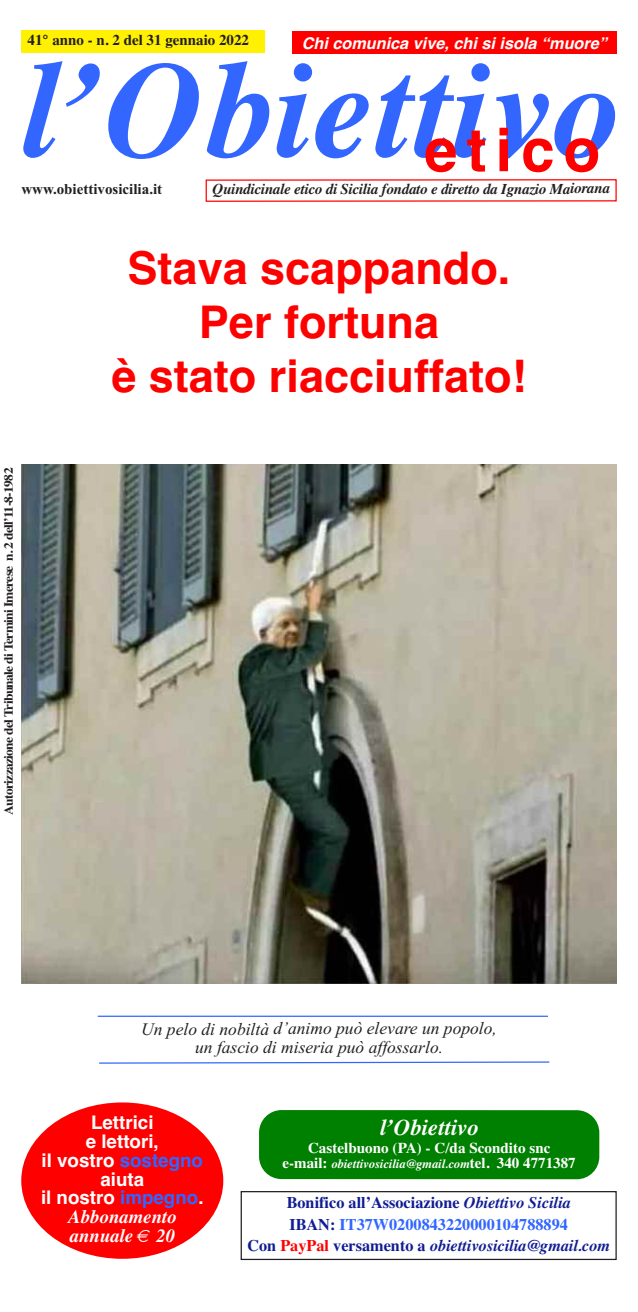
<style>
.page{position:relative;width:638px;height:1312px;background:#fff}
.page>*{position:absolute;margin:0;border:0;box-sizing:border-box;transform-origin:0 0}
.t1{font:italic 700 136.25px "Times";letter-spacing:.005em;color:#3266ff}
.t2{font:700 60px "Helvetica";letter-spacing:.15em;color:#f00}
.t3{font:700 45px/54px "Helvetica";color:#f00;text-align:center}
.t4{font:italic 700 22.5px "Times";color:#fff}
.t5{font:700 18.75px/18.8px "Helvetica";color:#fff;text-align:center}
.t6{font:italic 700 18.75px/18.8px "Times";color:#fff}
.t7{font:italic 17.5px/18.5px "Times New Roman";color:#231f20;text-align:center}
.t8{font:700 16.25px/21.2px "Times";color:#101c93;text-align:center}
.t9{font:italic 700 16.25px "Helvetica";color:#fff}
.t10{font:italic 700 15px "Times";letter-spacing:-.015em;color:#231f20}
.t11{font:700 15px "Times";color:#fff}
.t12{font:700 15px "Times";color:#231f20}
.t13{font:700 15px "Times New Roman";color:#231f20}
.t14{font:700 12.5px "Times";letter-spacing:-.05em;color:#231f20;scale:1.08 1}
.t15{font:italic 700 12.5px "Times";color:#fff}
.s1{color:#3266ff}
.s2{font-style:normal;font-size:15px}
.s3{font-style:italic}
.s4{color:#f00}
</style>
<div class="page">
<div style="left:292px;top:31px;width:325px;height:22px;background:#f00"></div>
<div style="left:21px;top:31px;width:243px;height:22px;background:#fff101"></div>
<div style="left:241px;top:1190px;width:376px;height:69px;border:1px solid #231f20"></div>
<div style="left:259px;top:1109px;width:340px;height:69px;background:#008000;border-radius:23px"></div>
<div style="left:21px;top:1102px;width:202px;height:156px;background:#f00;border-radius:50%"></div>
<hr style="left:98px;top:1015px;width:450px;height:1px;background:#3266ff">
<svg style="left:99px;top:1061px;width:451px;height:3px"></svg>
<img style="left:21px;top:464px;width:596px;height:519px">
<p class="t12" style="left:28px;top:31px;width:223px">41° anno - n. 2 del 31 gennaio 2022</p>
<p class="t9" style="left:302px;top:34px;width:307px">Chi comunica vive, chi si isola “muore”</p>
<h1 class="t1" style="left:20px;top:30px;width:601px">l’Obiettivo</h1>
<h2 class="t2" style="left:424px;top:115px;width:178px">etico</h2>
<p class="t13" style="left:21px;top:180px;width:142px">www.obiettivosicilia.it</p>
<p class="t10" style="left:212px;top:180px;width:399px">Quindicinale etico di Sicilia fondato e diretto da Ignazio Maiorana</p>
<h3 class="t3" style="left:111px;top:242px;width:417px">Stava scappando.<br>Per fortuna<br>è stato riacciuffato!</h3>
<p class="t14" style="left:1px;top:814px;width:323px;rotate:-90deg">Autorizzazione del Tribunale di Termini Imerese n. 2 dell’11-8-1982</p>
<p class="t7" style="left:141px;top:1018px;width:357px">Un pelo di nobiltà d’animo può elevare un popolo, un fascio di miseria può affossarlo.</p>
<p class="t5" style="left:41px;top:1113px;width:164px">Lettrici<br>e lettori,<br>il vostro <span class="s1">sostegno </span>aiuta<br>il nostro <span class="s1">impegno</span>.</p>
<p class="t6" style="left:68px;top:1206px;width:110px">Abbonamento annuale € 20</p>
<h3 class="t4" style="left:380px;top:1114px;width:100px">l’Obiettivo</h3>
<p class="t11" style="left:308px;top:1139px;width:244px">Castelbuono (PA) - C/da Scondito snc</p>
<p class="t15" style="left:283px;top:1156px;width:295px"><span class="s2">e-mail:</span> obiettivosicilia@gmail.com<span class="s2">tel. 340 4771387</span></p>
<p class="t8" style="left:247px;top:1191px;width:364px">Bonifico all’Associazione <span class="s3">Obiettivo Sicilia<br></span>IBAN: <span class="s1">IT37W0200843220000104788894<br></span>Con <span class="s4">PayPal</span> versamento a <span class="s3">obiettivosicilia@gmail.com</span></p>
</div>
